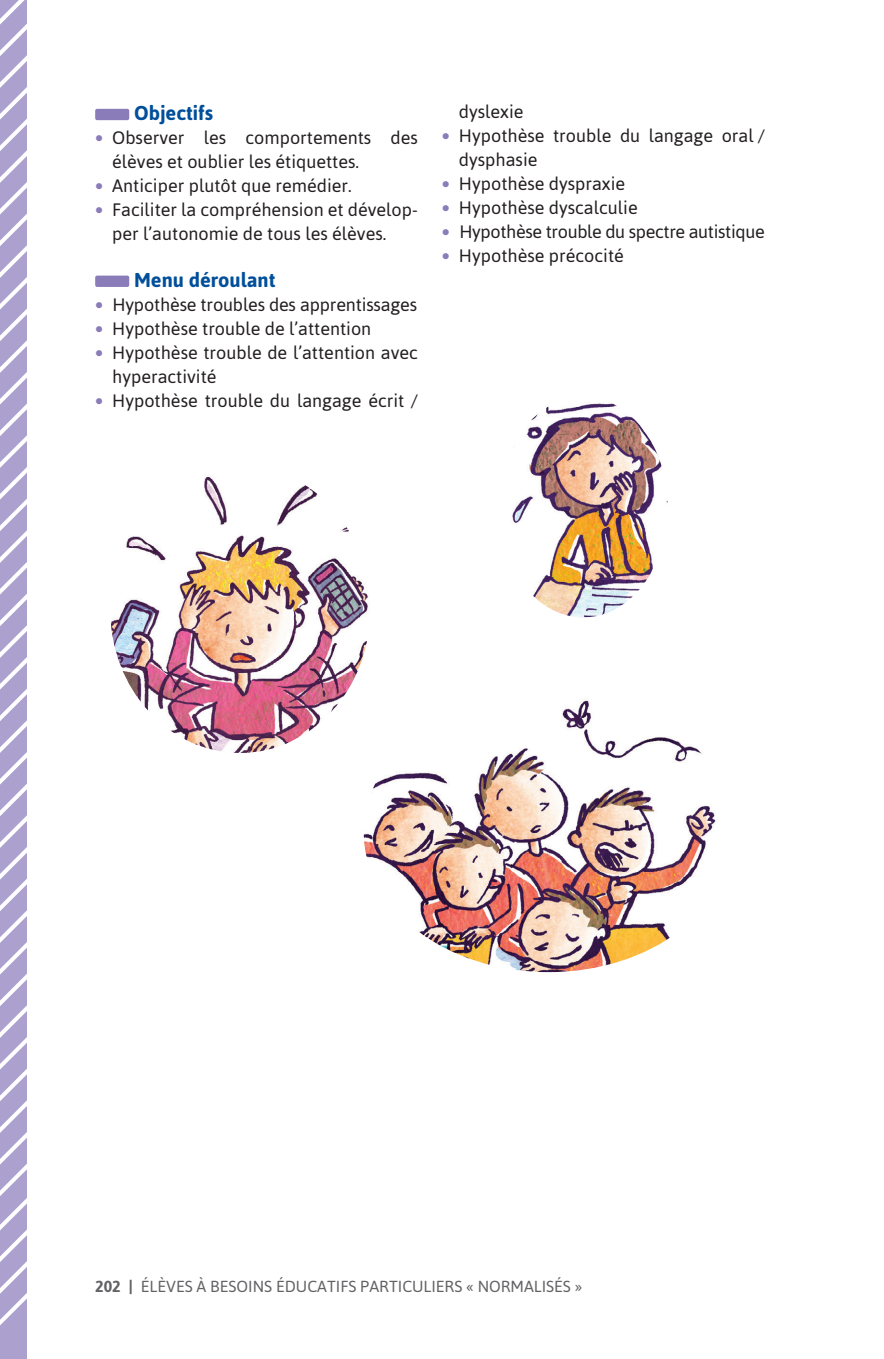
<style>
.page{position:relative;width:884px;height:1359px;background:#fff}
.page>*{position:absolute;margin:0;border:0;box-sizing:border-box;transform-origin:0 0}
.t1{font:700 20px "Asap";color:#014f9a}
.t2{font:18px/24px "Asap";color:#231f20}
.t3{font:18px "Asap";letter-spacing:-.02em;color:#231f20}
.t4{font:16px "Asap";color:#636366}
.s1{font-size:24px;color:#8a7bb9}
.s2{font-weight:700}
</style>
<div class="page">
<div style="left:95px;top:109px;width:34px;height:11px;background:#8a7bb9;border-radius:2px"></div>
<div style="left:95px;top:275px;width:34px;height:12px;background:#8a7bb9;border-radius:2px"></div>
<img style="left:111px;top:476px;width:257px;height:277px">
<img style="left:512px;top:403px;width:155px;height:214px">
<img style="left:363px;top:692px;width:353px;height:280px">
<svg style="left:0;top:0;width:27px;height:1359px;background:#bab1d6"></svg>
<p class="t1" style="left:134px;top:101px;width:80px">Objectifs</p>
<p class="t2" style="left:112px;top:126px;width:307px;text-indent:-17px"><span class="s1">•</span> Observer les comportements des élèves et oublier les étiquettes.</p>
<p class="t2" style="left:95px;top:174px;width:258px"><span class="s1">•</span> Anticiper plutôt que remédier.</p>
<p class="t2" style="left:112px;top:198px;width:307px;text-indent:-17px"><span class="s1">•</span> Faciliter la compréhension et dévelop&shy;per l’autonomie de tous les élèves.</p>
<p class="t1" style="left:134px;top:268px;width:143px">Menu déroulant</p>
<p class="t2" style="left:95px;top:292px;width:323px"><span class="s1">•</span> Hypothèse troubles des apprentissages</p>
<p class="t2" style="left:95px;top:316px;width:277px"><span class="s1">•</span> Hypothèse trouble de l’attention</p>
<p class="t2" style="left:112px;top:340px;width:307px;text-indent:-17px"><span class="s1">•</span> Hypothèse trouble de l’attention avec hyperactivité</p>
<p class="t2" style="left:95px;top:388px;width:324px"><span class="s1">•</span> Hypothèse trouble du langage écrit /</p>
<p class="t2" style="left:459px;top:100px;width:66px">dyslexie</p>
<p class="t2" style="left:459px;top:124px;width:307px;text-indent:-17px"><span class="s1">•</span> Hypothèse trouble du langage oral / dysphasie</p>
<p class="t2" style="left:442px;top:172px;width:185px"><span class="s1">•</span> Hypothèse dyspraxie</p>
<p class="t2" style="left:442px;top:196px;width:197px"><span class="s1">•</span> Hypothèse dyscalculie</p>
<p class="t3" style="left:442px;top:221px;width:324px"><span class="s1">•</span> Hypothèse trouble du spectre autistique</p>
<p class="t2" style="left:442px;top:244px;width:183px"><span class="s1">•</span> Hypothèse précocité</p>
<p class="t4" style="left:95px;top:1276px;width:488px"><span class="s2">202 |</span> ÉLÈVES À BESOINS ÉDUCATIFS PARTICULIERS « NORMALISÉS »</p>
</div>
